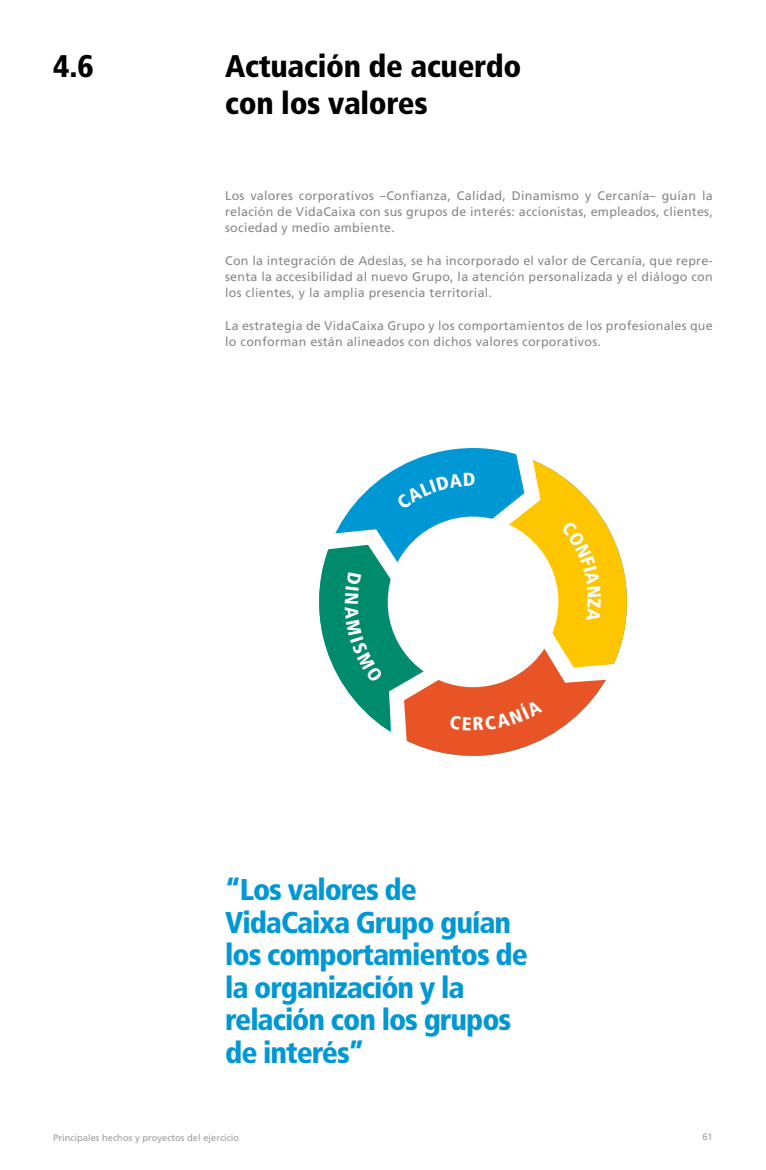
<style>
.page{position:relative;width:766px;height:1170px;background:#fff}
.page>*{position:absolute;margin:0;border:0;box-sizing:border-box;transform-origin:0 0}
.t1{font:900 condensed 31.25px/37.5px "Frutiger LT Std";letter-spacing:-.01em;color:#000}
.t2{font:900 condensed 30px/32.5px "Frutiger LT Std";letter-spacing:-.035em;color:#0098d4}
.t3{font:12.5px/16.2px "Frutiger LT Std";letter-spacing:.02em;color:#878889;text-align:justify}
.t4{font:9.38px "Frutiger LT Std";color:#9c9d9f}
</style>
<div class="page">
<svg style="left:319px;top:448px;width:307px;height:307px"></svg>
<h1 class="t1" style="left:53px;top:47px;width:42px">4.6</h1>
<h1 class="t1" style="left:225px;top:47px;width:297px">Actuación de acuerdo con los valores</h1>
<p class="t3" style="left:225px;top:187px;width:489px">Los valores corporativos –Confianza, Calidad, Dinamismo y Cercanía– guían la relación de VidaCaixa con sus grupos de interés: accionistas, empleados, clientes, sociedad y medio ambiente.</p>
<p class="t3" style="left:225px;top:252px;width:489px">Con la integración de Adeslas, se ha incorporado el valor de Cercanía, que repre&shy;senta la accesibilidad al nuevo Grupo, la atención personalizada y el diálogo con los clientes, y la amplia presencia territorial.</p>
<p class="t3" style="left:225px;top:317px;width:489px">La estrategia de VidaCaixa Grupo y los comportamientos de los profesionales que lo conforman están alineados con dichos valores corporativos.</p>
<h2 class="t2" style="left:225px;top:873px;width:304px">“Los valores de<br>VidaCaixa Grupo guían los comportamientos de la organización y la relación con los grupos de interés”</h2>
<p class="t4" style="left:53px;top:1132px;width:187px">Principales hechos y proyectos del ejercicio</p>
<p class="t4" style="left:702px;top:1131px;width:12px">61</p>
</div>
